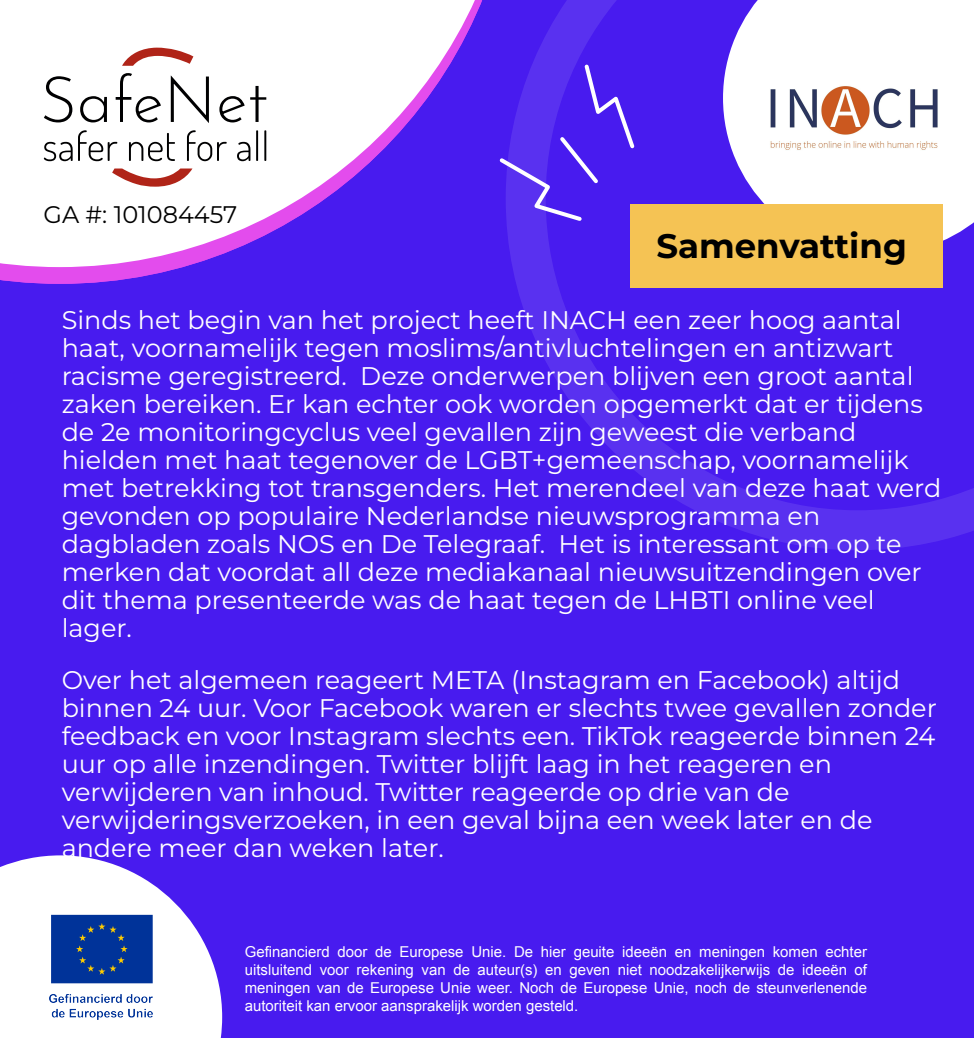
<style>
.page{position:relative;width:974px;height:1038px;background:#481bef}
.page>*{position:absolute;margin:0;border:0;box-sizing:border-box;transform-origin:0 0}
.t1{font:700 34px "Montserrat";color:#000}
.t2{font:25.6px/28px "Montserrat";color:#fff}
.t3{font:24px "Montserrat";color:#000}
.t4{font:15px/18px "Arial";color:#fff;text-align:justify}
</style>
<div class="page">
<svg style="left:516px;top:0;width:458px;height:550px"></svg>
<svg style="left:723px;top:0;width:251px;height:254px;background:#f0edfd"></svg>
<svg style="left:0;top:855px;width:222px;height:183px;fill:#fff"></svg>
<div style="left:630px;top:204px;width:313px;height:83px;background:#f5c354"></div>
<svg style="left:0;top:267px;width:516px;height:17px"></svg>
<svg style="left:0;top:0;width:516px;height:267px;fill:#fff"></svg>
<svg style="left:44px;top:48px;width:222px;height:139px;background:#e4dede"></svg>
<img style="left:39px;top:903px;width:126px;height:127px">
<svg style="left:496px;top:62px;width:141px;height:162px"></svg>
<img style="left:765px;top:80px;width:178px;height:75px">
<p class="t3" style="left:44px;top:198px;width:195px">GA #: 101084457</p>
<h1 class="t1" style="left:656px;top:224px;width:252px">Samenvatting</h1>
<p class="t2" style="left:62px;top:305px;width:881px">Sinds het begin van het project heeft INACH een zeer hoog aantal haat, voornamelijk tegen moslims/antivluchtelingen en antizwart racisme geregistreerd. Deze onderwerpen blijven een groot aantal zaken bereiken. Er kan echter ook worden opgemerkt dat er tijdens de 2e monitoringcyclus veel gevallen zijn geweest die verband hielden met haat tegenover de LGBT+gemeenschap, voornamelijk met betrekking tot transgenders. Het merendeel van deze haat werd gevonden op populaire Nederlandse nieuwsprogramma en dagbladen zoals NOS en De Telegraaf. Het is interessant om op te merken dat voordat all deze mediakanaal nieuwsuitzendingen over dit thema presenteerde was de haat tegen de LHBTI online veel lager.</p>
<p class="t2" style="left:62px;top:665px;width:877px">Over het algemeen reageert META (Instagram en Facebook) altijd binnen 24 uur. Voor Facebook waren er slechts twee gevallen zonder feedback en voor Instagram slechts een. TikTok reageerde binnen 24 uur op alle inzendingen. Twitter blijft laag in het reageren en verwijderen van inhoud. Twitter reageerde op drie van de verwijderingsverzoeken, in een geval bijna een week later en de andere meer dan weken later.</p>
<p class="t4" style="left:245px;top:943px;width:624px">Gefinancierd door de Europese Unie. De hier geuite ideeën en meningen komen echter uitsluitend voor rekening van de auteur(s) en geven niet noodzakelijkerwijs de ideeën of meningen van de Europese Unie weer. Noch de Europese Unie, noch de steunverlenende autoriteit kan ervoor aansprakelijk worden gesteld.</p>
</div>
